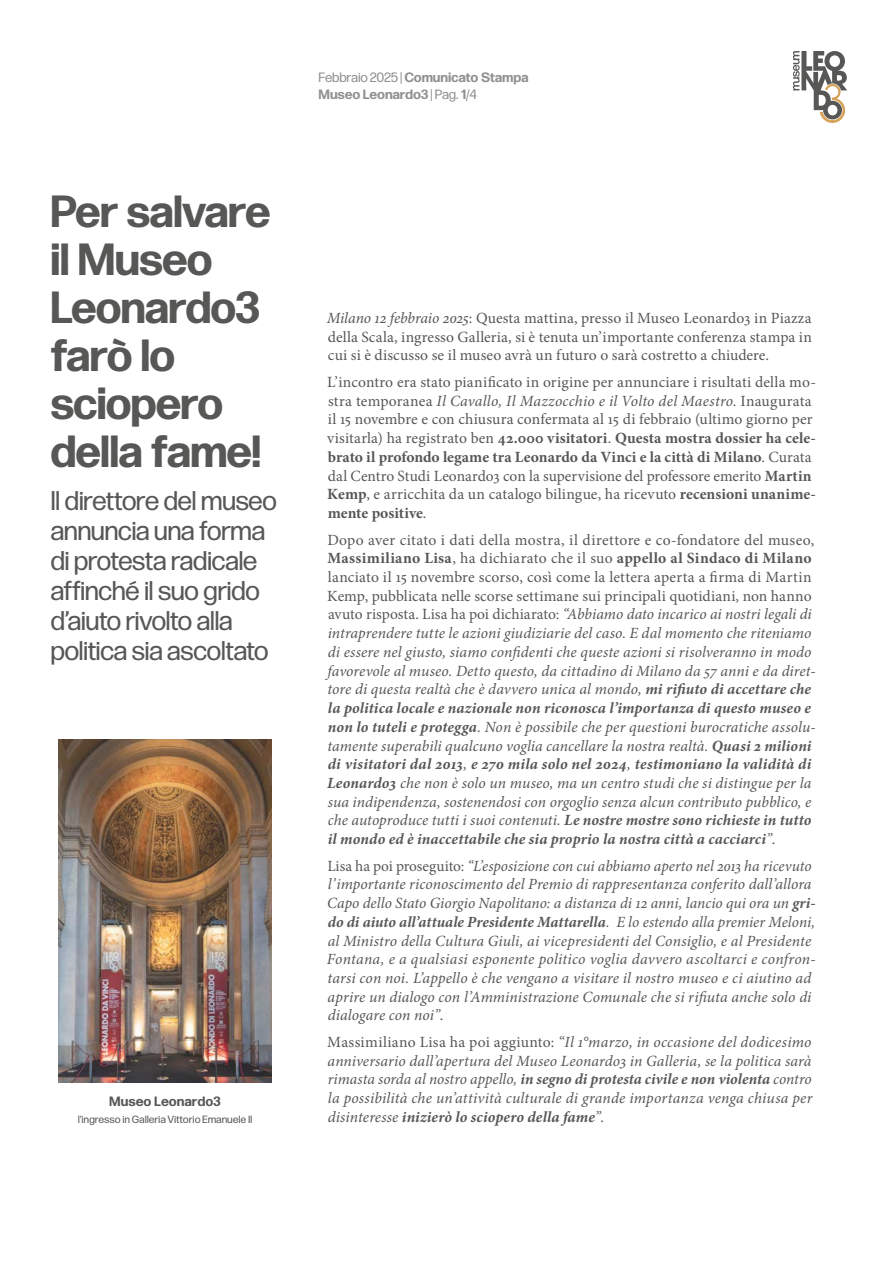
<style>
.page{position:relative;width:893px;height:1263px;background:#fff}
.page>*{position:absolute;margin:0;border:0;box-sizing:border-box;transform-origin:0 0}
.t1{font:700 45px/48px "Forma DJR Banner";letter-spacing:.01em;color:#575756}
.t2{font:27px/30px "Forma DJR Banner";letter-spacing:.02em;color:#575756}
.t3{font:italic 15.6px/18.8px "Minion Pro";letter-spacing:.005em;color:#575756}
.t4{font:15.6px/18.8px "Minion Pro";letter-spacing:.005em;color:#575756;text-align:justify}
.t5{font:700 13.5px/16.2px "Forma DJR Banner";letter-spacing:.03em;color:#909090}
.t6{font:700 13.5px "Forma DJR Banner";letter-spacing:.04em;color:#575756}
.t7{font:10.5px "Forma DJR Banner";letter-spacing:.05em;color:#575756}
.s1{font-weight:400}
.s2{font-style:italic}
.s3{font-weight:700}
.s4{font-style:normal}
.s5{font-weight:700;font-style:normal}
</style>
<div class="page">
<img style="left:59px;top:740px;width:212px;height:343px">
<svg style="left:793px;top:51px;width:54px;height:72px"></svg>
<h1 class="t1" style="left:51px;top:187px;width:221px">Per salvare il Museo<br>Leonardo3 farò lo sciopero della fame!</h1>
<h2 class="t2" style="left:51px;top:485px;width:227px">Il direttore del museo annuncia una forma di protesta radicale affinché il suo grido d’aiuto rivolto alla politica sia ascoltato</h2>
<p class="t6" style="left:109px;top:1092px;width:113px">Museo Leonardo3</p>
<p class="t7" style="left:78px;top:1113px;width:176px">l'ingresso in Galleria Vittorio Emanuele II</p>
<p class="t5" style="left:319px;top:69px;width:211px"><span class="s1">Febbraio 2025 |</span> Comunicato Stampa<br>Museo Leonardo3 <span class="s1">| Pag.</span> 1<span class="s1">/4</span></p>
<p class="t4" style="left:327px;top:309px;width:487px"><span class="s2">Milano 12 febbraio 2025</span>: Questa mattina, presso il Museo Leonardo3 in Piazza della Scala, ingresso Galleria, si è tenuta un’importante conferenza stampa in cui si è discusso se il museo avrà un futuro o sarà costretto a chiudere.</p>
<p class="t4" style="left:327px;top:373px;width:490px;text-align:left">L’incontro era stato pianificato in origine per annunciare i risultati della mo&shy;stra temporanea <span class="s2">Il Cavallo, Il Mazzocchio e il Volto del Maestro</span>. Inaugurata il 15 novembre e con chiusura confermata al 15 di febbraio (ultimo giorno per visitarla) ha registrato ben <span class="s3">42.000 visitatori</span>. <span class="s3">Questa mostra dossier ha cele&shy;brato il profondo legame tra Leonardo da Vinci e la città di Milano</span>. Curata dal Centro Studi Leonardo3 con la supervisione del professore emerito <span class="s3">Martin Kemp</span>, e arricchita da un catalogo bilingue, ha ricevuto <span class="s3">recensioni unanime&shy;mente positive</span>.</p>
<p class="t3" style="left:327px;top:530px;width:490px"><span class="s4">Dopo aver citato i dati della mostra, il direttore e co-fondatore del museo, </span><span class="s5">Massimiliano Lisa</span><span class="s4">, ha dichiarato che il suo</span> <span class="s5">appello al Sindaco di Milano </span><span class="s4">lanciato il 15 novembre scorso, così come la lettera aperta a firma di Martin Kemp, pubblicata nelle scorse settimane sui principali quotidiani, non hanno avuto risposta. Lisa ha poi dichiarato:</span> “Abbiamo dato incarico ai nostri legali di intraprendere tutte le azioni giudiziarie del caso. E dal momento che riteniamo di essere nel giusto, siamo confidenti che queste azioni si risolveranno in modo favorevole al museo. Detto questo, da cittadino di Milano da 57 anni e da diret&shy;tore di questa realtà che è davvero unica al mondo, <span class="s3">mi rifiuto di accettare che la politica locale e nazionale non riconosca l’importanza di questo museo e non lo tuteli e protegga</span>. Non è possibile che per questioni burocratiche assolu&shy;tamente superabili qualcuno voglia cancellare la nostra realtà. <span class="s3">Quasi 2 milioni di visitatori dal 2013</span>, <span class="s3">e 270 mila solo nel 2024</span>, <span class="s3">testimoniano la validità di Leonardo3</span> che non è solo un museo, ma un centro studi che si distingue per la sua indipendenza, sostenendosi con orgoglio senza alcun contributo pubblico, e che autoproduce tutti i suoi contenuti. <span class="s3">Le nostre mostre sono richieste in tutto il mondo ed è inaccettabile che sia proprio la nostra città a cacciarci</span>”<span class="s4">.</span></p>
<p class="t3" style="left:327px;top:856px;width:490px"><span class="s4">Lisa ha poi proseguito:</span> “L’esposizione con cui abbiamo aperto nel 2013 ha ricevuto l’importante riconoscimento del Premio di rappresentanza conferito dall’allora Capo dello Stato Giorgio Napolitano: a distanza di 12 anni, lancio qui ora un <span class="s3">gri&shy;do di aiuto all’attuale Presidente Mattarella</span>. E lo estendo alla premier Meloni, al Ministro della Cultura Giuli, ai vicepresidenti del Consiglio, e al Presidente Fontana, e a qualsiasi esponente politico voglia davvero ascoltarci e confron&shy;tarsi con noi. L’appello è che vengano a visitare il nostro museo e ci aiutino ad aprire un dialogo con l’Amministrazione Comunale che si rifiuta anche solo di dialogare con noi”<span class="s4">.</span></p>
<p class="t3" style="left:327px;top:1032px;width:487px;text-align:justify"><span class="s4">Massimiliano Lisa ha poi aggiunto:</span> “Il 1°marzo, in occasione del dodicesimo anniversario dall’apertura del Museo Leonardo3 in Galleria, se la politica sarà rimasta sorda al nostro appello, <span class="s3">in segno di protesta civile e non violenta</span> contro la possibilità che un’attività culturale di grande importanza venga chiusa per disinteresse <span class="s3">inizierò lo sciopero della fame</span>”<span class="s4">.</span></p>
</div>
